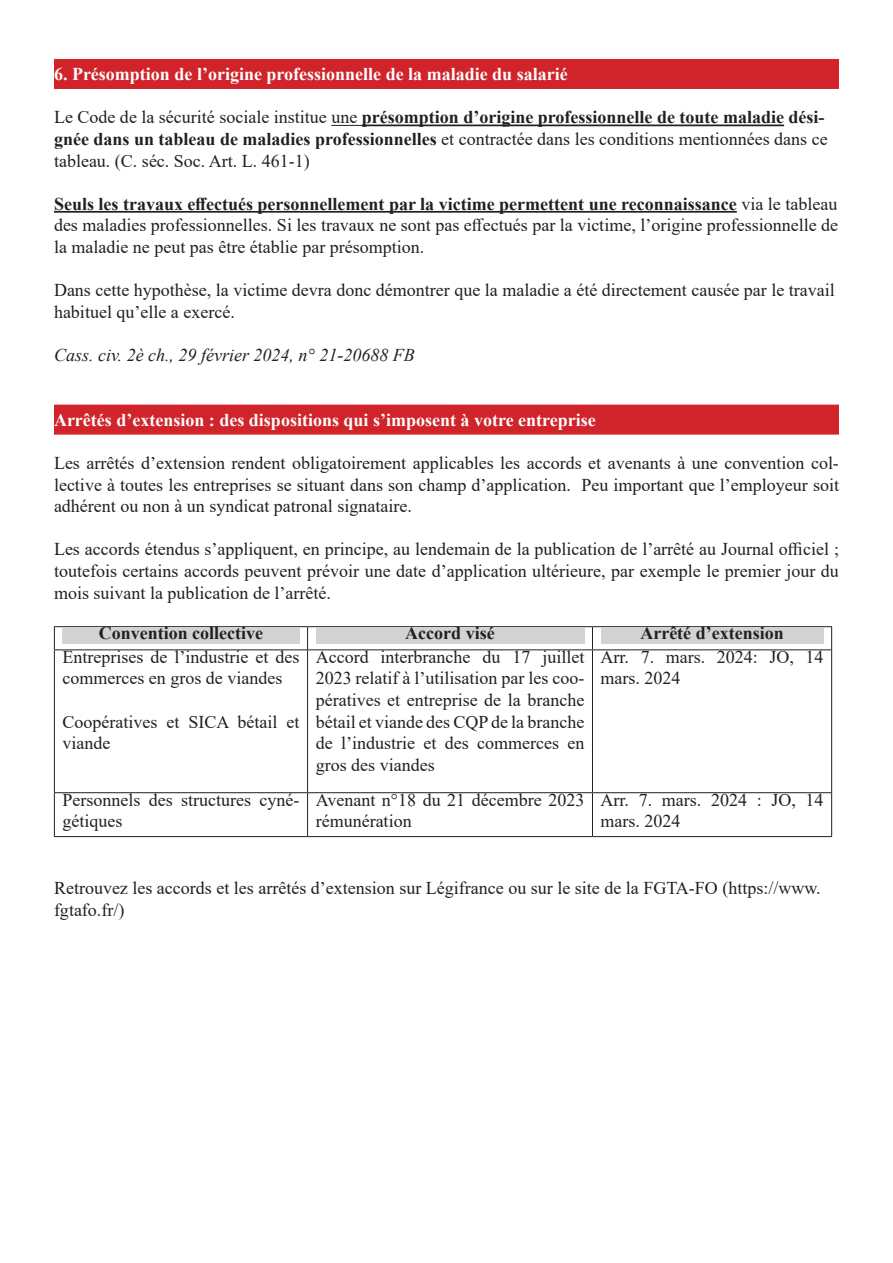
<style>
.page{position:relative;width:893px;height:1263px;background:#fff}
.page>*{position:absolute;margin:0;border:0;box-sizing:border-box;transform-origin:0 0}
.t1{font:18px/21.6px "Times New Roman";color:#231f20}
.t2{font:700 18px "Times New Roman";color:#fff}
.t3{font:700 18px "Times New Roman";color:#231f20}
.t4{font:italic 18px "Times New Roman";color:#231f20}
.s1{font-weight:700}
</style>
<div class="page">
<div style="left:54px;top:59px;width:785px;height:30px;background:#d1232a"></div>
<hr style="left:331px;top:125px;width:31px;height:1px;background:#231f20">
<hr style="left:362px;top:125px;width:422px;height:1px;background:#231f20">
<hr style="left:54px;top:211px;width:683px;height:2px;background:#231f20">
<div style="left:54px;top:405px;width:785px;height:30px;background:#d1232a"></div>
<hr style="left:54px;top:626px;width:254px;height:1px;background:#231f20">
<hr style="left:308px;top:626px;width:284px;height:1px;background:#231f20">
<hr style="left:592px;top:626px;width:240px;height:1px;background:#231f20">
<hr style="left:54px;top:649px;width:254px;height:1px;background:#231f20">
<hr style="left:308px;top:649px;width:284px;height:1px;background:#231f20">
<hr style="left:592px;top:649px;width:240px;height:1px;background:#231f20">
<hr style="left:54px;top:792px;width:254px;height:1px;background:#231f20">
<hr style="left:308px;top:792px;width:284px;height:1px;background:#231f20">
<hr style="left:592px;top:792px;width:240px;height:1px;background:#231f20">
<hr style="left:54px;top:836px;width:254px;height:1px;background:#231f20">
<hr style="left:308px;top:836px;width:284px;height:1px;background:#231f20">
<hr style="left:592px;top:836px;width:240px;height:1px;background:#231f20">
<svg style="left:54px;top:627px;width:1px;height:22px"></svg>
<hr style="left:54px;top:650px;width:1px;height:142px;background:#231f20">
<hr style="left:54px;top:793px;width:1px;height:43px;background:#231f20">
<svg style="left:307px;top:627px;width:1px;height:22px"></svg>
<svg style="left:592px;top:627px;width:1px;height:22px"></svg>
<svg style="left:831px;top:627px;width:1px;height:22px"></svg>
<hr style="left:307px;top:650px;width:1px;height:142px;background:#231f20">
<hr style="left:592px;top:650px;width:1px;height:142px;background:#231f20">
<hr style="left:831px;top:650px;width:1px;height:142px;background:#231f20">
<hr style="left:307px;top:793px;width:1px;height:43px;background:#231f20">
<hr style="left:592px;top:793px;width:1px;height:43px;background:#231f20">
<hr style="left:831px;top:793px;width:1px;height:43px;background:#231f20">
<div style="left:62px;top:627px;width:237px;height:16px;background:#d1d2d4"></div>
<div style="left:316px;top:627px;width:268px;height:16px;background:#d1d2d4"></div>
<div style="left:601px;top:627px;width:222px;height:16px;background:#d1d2d4"></div>
<p class="t2" style="left:54px;top:61px;width:515px">6. Présomption de l’origine professionnelle de la maladie du salarié</p>
<p class="t1" style="left:54px;top:106px;width:775px">Le Code de la sécurité sociale institue une <span class="s1">présomption d’origine professionnelle de toute maladie dési&shy;gnée dans un tableau de maladies professionnelles</span> et contractée dans les conditions mentionnées dans ce tableau. (C. séc. Soc. Art. L. 461-1)</p>
<p class="t1" style="left:54px;top:192px;width:786px;text-align:justify"><span class="s1">Seuls les travaux effectués personnellement par la victime permettent une reconnaissance</span> via le tableau des maladies professionnelles. Si les travaux ne sont pas effectués par la victime, l’origine professionnelle de la maladie ne peut pas être établie par présomption.</p>
<p class="t1" style="left:54px;top:279px;width:782px">Dans cette hypothèse, la victime devra donc démontrer que la maladie a été directement causée par le travail habituel qu’elle a exercé.</p>
<p class="t4" style="left:54px;top:343px;width:362px">Cass. civ. 2è ch., 29 février 2024, n° 21-20688 FB</p>
<p class="t2" style="left:54px;top:407px;width:543px">Arrêtés d’extension : des dispositions qui s’imposent à votre entreprise</p>
<p class="t1" style="left:54px;top:452px;width:786px;text-align:justify">Les arrêtés d’extension rendent obligatoirement applicables les accords et avenants à une convention col&shy;lective à toutes les entreprises se situant dans son champ d’application. Peu important que l’employeur soit adhérent ou non à un syndicat patronal signataire.</p>
<p class="t1" style="left:54px;top:538px;width:786px;text-align:justify">Les accords étendus s’appliquent, en principe, au lendemain de la publication de l’arrêté au Journal officiel ; toutefois certains accords peuvent prévoir une date d’application ultérieure, par exemple le premier jour du mois suivant la publication de l’arrêté.</p>
<p class="t3" style="left:99px;top:620px;width:166px">Convention collective</p>
<p class="t3" style="left:405px;top:620px;width:91px">Accord visé</p>
<p class="t3" style="left:640px;top:620px;width:145px">Arrêté d’extension</p>
<p class="t1" style="left:62px;top:645px;width:238px">Entreprises de l’industrie et des commerces en gros de viandes</p>
<p class="t1" style="left:62px;top:710px;width:238px">Coopératives et SICA bétail et viande</p>
<p class="t1" style="left:316px;top:645px;width:270px;text-align:justify">Accord interbranche du 17 juillet 2023 relatif à l’utilisation par les coo&shy;pératives et entreprise de la branche bétail et viande des CQP de la branche de l’industrie et des commerces en gros des viandes</p>
<p class="t1" style="left:601px;top:645px;width:224px">Arr. 7. mars. 2024: JO, 14 mars. 2024</p>
<p class="t1" style="left:62px;top:788px;width:238px">Personnels des structures cyné&shy;gétiques</p>
<p class="t1" style="left:316px;top:788px;width:270px">Avenant n°18 du 21 décembre 2023 rémunération</p>
<p class="t1" style="left:601px;top:788px;width:224px">Arr. 7. mars. 2024 : JO, 14 mars. 2024</p>
<p class="t1" style="left:54px;top:876px;width:768px">Retrouvez les accords et les arrêtés d’extension sur Légifrance ou sur le site de la FGTA-FO (https://www. fgtafo.fr/)</p>
</div>
